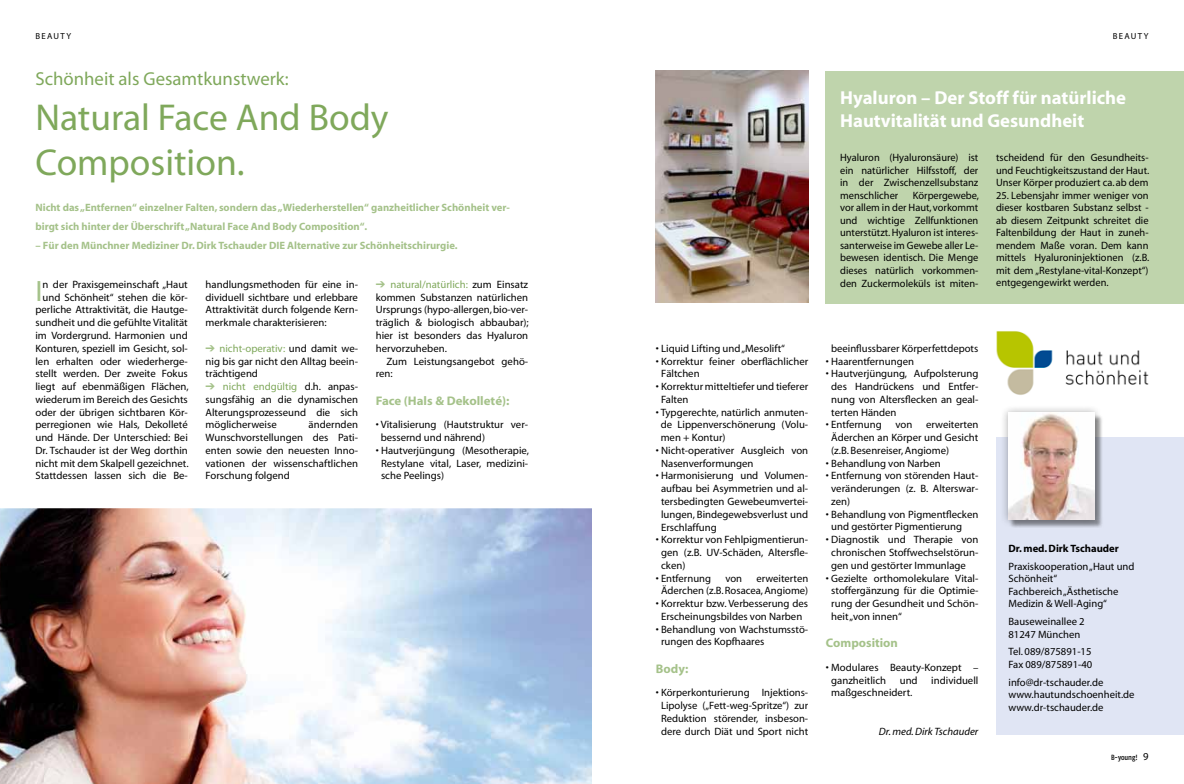
<style>
.page{position:relative;width:1184px;height:784px;background:#fff}
.page>*{position:absolute;margin:0;border:0;box-sizing:border-box;transform-origin:0 0}
.t1{font:37.5px/45px "Myriad";color:#7fa85b}
.t2{font:29.5px "Myriad";color:#a5c28a}
.t3{font:700 18.75px/22.5px "Myriad";color:#fff}
.t4{font:18.75px "Myriad";color:#7fa85b}
.t5{font:700 12.5px "Myriad";color:#a5c28a}
.t6{font:10.62px/12.8px "Myriad";color:#000;text-align:justify}
.t7{font:700 10.62px/18.8px "Myriad";color:#a5c28a}
.t8{font:italic 10.62px "Myriad";color:#000}
.t9{font:700 10.62px "Myriad";color:#000}
.t10{font:8.75px "Myriad";letter-spacing:.15em;color:#000}
.t11{font:7.5px "Fago Co Med";letter-spacing:-.005em;color:#000}
.s1{color:#a5c28a}
.s2{color:#7fa85b}
.s3{font-family:"Myriad";font-size:10.62px}
</style>
<div class="page">
<div style="left:826px;top:71px;width:357px;height:232px;background:#bfd4ac"></div>
<img style="left:656px;top:71px;width:152px;height:231px">
<img style="left:996px;top:331px;width:152px;height:64px">
<div style="left:996px;top:437px;width:187px;height:297px;background:#e0e5f4"></div>
<div style="left:999px;top:403px;width:103px;height:124px;background:#000;opacity:.3"></div>
<img style="left:1008px;top:412px;width:86px;height:107px">
<img style="left:0;top:508px;width:592px;height:275px">
<p class="t10" style="left:35px;top:31px;width:37px">BEAUTY</p>
<p class="t10" style="left:1112px;top:31px;width:37px">BEAUTY</p>
<h3 class="t4" style="left:35px;top:69px;width:255px">Schönheit als Gesamtkunstwerk:</h3>
<h1 class="t1" style="left:35px;top:97px;width:355px">Natural Face And Body<br>Composition.</h1>
<p class="t7" style="left:35px;top:199px;width:476px">Nicht das „Entfernen“ einzelner Falten, sondern das „Wiederherstellen“ ganzheitlicher Schönheit ver&shy;birgt sich hinter der Überschrift „Natural Face And Body Composition“.</p>
<p class="t7" style="left:35px;top:236px;width:423px">– Für den Münchner Mediziner Dr. Dirk Tschauder DIE Alternative zur Schönheitschirurgie.</p>
<p class="t6" style="left:35px;top:278px;width:155px;text-align:center">n der Praxisgemeinschaft „Haut und Schönheit“ stehen die kör&shy;perliche Attraktivität, die Hautge&shy;sundheit und die gefühlte Vitalität im Vordergrund. Harmonien und Konturen, speziell im Gesicht, sol&shy;len erhalten oder wiederherge&shy;stellt werden. Der zweite Fokus liegt auf ebenmäßigen Flächen, wiederum im Bereich des Gesichts oder der übrigen sichtbaren Kör&shy;perregionen wie Hals, Dekolleté und Hände. Der Unterschied: Bei Dr. Tschauder ist der Weg dorthin nicht mit dem Skalpell gezeichnet.<br>Stattdessen lassen sich die Be-</p>
<p class="t6" style="left:206px;top:278px;width:154px">handlungsmethoden für eine in&shy;dividuell sichtbare und erlebbare Attraktivität durch folgende Kern&shy;merkmale charakterisieren:</p>
<h2 class="t2" style="left:35px;top:276px;width:9px">I</h2>
<p class="t6" style="left:206px;top:342px;width:154px"><span class="s1">➔</span> <span class="s2">nicht-operativ:</span> und damit we&shy;nig bis gar nicht den Alltag beein&shy;trächtigend</p>
<p class="t6" style="left:206px;top:380px;width:154px"><span class="s1">➔</span> <span class="s2">nicht endgültig</span> d.h. anpas&shy;sungsfähig an die dynamischen Alterungsprozesseund die sich möglicherweise</p>
<p class="t6" style="left:206px;top:418px;width:154px;text-indent:103px">ändernden Wunschvorstellungen des Pati&shy;enten sowie den neuesten Inno&shy;vationen der wissenschaftlichen Forschung folgend</p>
<p class="t6" style="left:376px;top:278px;width:155px"><span class="s1">➔</span> <span class="s2">natural/natürlich:</span> zum Einsatz kommen Substanzen natürlichen Ursprungs (hypo-allergen, bio-ver&shy;träglich &amp; biologisch abbaubar); hier ist besonders das Hyaluron hervorzuheben.</p>
<p class="t6" style="left:376px;top:355px;width:154px;text-indent:11px">Zum Leistungsangebot gehö&shy;ren:</p>
<p class="t5" style="left:376px;top:394px;width:135px">Face (Hals &amp; Dekolleté):</p>
<p class="t6" style="left:381px;top:418px;width:149px;text-indent:-5px">• Vitalisierung (Hautstruktur ver&shy;bessernd und nährend)</p>
<p class="t6" style="left:381px;top:444px;width:149px;text-indent:-5px">• Hautverjüngung (Mesotherapie, Restylane vital, Laser, medizini&shy;sche Peelings)</p>
<h3 class="t3" style="left:840px;top:87px;width:287px">Hyaluron – Der Stoff für natürliche<br>Hautvitalität und Gesundheit</h3>
<p class="t6" style="left:840px;top:152px;width:140px">Hyaluron (Hyaluronsäure) ist ein natürlicher Hilfsstoff, der in der Zwischenzellsubstanz menschlicher</p>
<p class="t6" style="left:996px;top:152px;width:155px">tscheidend für den Gesundheits&shy;und Feuchtigkeitszustand der Haut.<br>Unser Körper produziert ca. ab dem</p>
<p class="t6" style="left:996px;top:189px;width:155px">25. Lebensjahr immer weniger von dieser kostbaren Substanz selbst - ab diesem Zeitpunkt schreitet die Faltenbildung der Haut in zuneh&shy;mendem Maße voran. Dem kann mittels Hyaluroninjektionen (z.B. mit dem „Restylane-vital-Konzept“) entgegengewirkt werden.</p>
<p class="t6" style="left:840px;top:189px;width:140px;text-indent:73px">Körpergewebe, vor allem in der Haut, vorkommt und wichtige Zellfunktionen unterstützt. Hyaluron ist interes&shy;santerweise im Gewebe aller Le&shy;bewesen identisch. Die Menge dieses natürlich vorkommen&shy;den Zuckermoleküls ist miten-</p>
<p class="t6" style="left:656px;top:342px;width:131px">• Liquid Lifting und „Mesolift“</p>
<p class="t6" style="left:661px;top:355px;width:149px;text-indent:-5px">• Korrektur feiner oberflächlicher<br>Fältchen</p>
<p class="t6" style="left:661px;top:380px;width:149px;text-indent:-5px">• Korrektur mitteltiefer und tieferer<br>Falten</p>
<p class="t6" style="left:660px;top:406px;width:149px;text-indent:-5px">• Typgerechte, natürlich anmuten&shy;de Lippenverschönerung (Volu&shy;men + Kontur)</p>
<p class="t6" style="left:661px;top:444px;width:149px;text-indent:-5px">• Nicht-operativer Ausgleich von<br>Nasenverformungen</p>
<p class="t6" style="left:661px;top:469px;width:149px;text-indent:-5px">• Harmonisierung und Volumen&shy;aufbau bei Asymmetrien und al&shy;tersbedingten Gewebeumvertei&shy;lungen, Bindegewebsverlust und Erschlaffung</p>
<p class="t6" style="left:661px;top:533px;width:149px;text-indent:-5px">• Korrektur von Fehlpigmentierun&shy;gen (z.B. UV-Schäden, Altersfle&shy;cken)</p>
<p class="t6" style="left:656px;top:571px;width:57px">• Entfernung</p>
<p class="t6" style="left:725px;top:571px;width:18px">von</p>
<p class="t6" style="left:661px;top:571px;width:149px;text-align:right">erweiterten<br>Äderchen (z.B. Rosacea, Angiome)</p>
<p class="t6" style="left:656px;top:597px;width:154px;text-align:center">• Korrektur bzw. Verbesserung des<br>Erscheinungsbildes von Narben</p>
<p class="t6" style="left:661px;top:622px;width:149px;text-indent:-5px">• Behandlung von Wachstumsstö&shy;rungen des Kopfhaares</p>
<p class="t5" style="left:656px;top:662px;width:34px">Body:</p>
<p class="t6" style="left:656px;top:686px;width:154px;text-align:center">• Körperkonturierung Injektions-Lipolyse („Fett-weg-Spritze“) zur Reduktion störender, insbeson&shy;dere durch Diät und Sport nicht</p>
<p class="t6" style="left:831px;top:342px;width:149px">beeinflussbarer Körperfettdepots</p>
<p class="t6" style="left:826px;top:355px;width:90px">• Haarentfernungen</p>
<p class="t6" style="left:831px;top:367px;width:149px;text-indent:-5px">• Hautverjüngung, Aufpolsterung des Handrückens und Entfer&shy;nung von Altersflecken an geal&shy;terten Händen</p>
<p class="t6" style="left:826px;top:418px;width:57px">• Entfernung</p>
<p class="t6" style="left:895px;top:418px;width:18px">von</p>
<p class="t6" style="left:831px;top:418px;width:149px;text-indent:95px">erweiterten Äderchen an Körper und Gesicht (z.B. Besenreiser, Angiome)</p>
<p class="t6" style="left:826px;top:457px;width:116px">• Behandlung von Narben</p>
<p class="t6" style="left:831px;top:469px;width:149px;text-indent:-5px">• Entfernung von störenden Haut&shy;veränderungen (z. B. Alterswar&shy;zen)</p>
<p class="t6" style="left:831px;top:508px;width:149px;text-indent:-5px">• Behandlung von Pigmentflecken und gestörter Pigmentierung</p>
<p class="t6" style="left:831px;top:533px;width:149px;text-indent:-5px">• Diagnostik und Therapie von chronischen Stoffwechselstörun&shy;gen und gestörter Immunlage</p>
<p class="t6" style="left:831px;top:571px;width:149px;text-indent:-5px">• Gezielte orthomolekulare Vital&shy;stoffergänzung für die Optimie&shy;rung der Gesundheit und Schön&shy;heit „von innen“</p>
<p class="t5" style="left:826px;top:635px;width:73px">Composition</p>
<p class="t6" style="left:831px;top:661px;width:149px;text-indent:-5px">• Modulares Beauty-Konzept – ganzheitlich</p>
<p class="t6" style="left:899px;top:673px;width:19px">und</p>
<p class="t6" style="left:931px;top:673px;width:49px">individuell</p>
<p class="t6" style="left:831px;top:686px;width:83px">maßgeschneidert.</p>
<p class="t8" style="left:879px;top:725px;width:101px">Dr. med. Dirk Tschauder</p>
<p class="t9" style="left:1008px;top:542px;width:112px">Dr. med. Dirk Tschauder</p>
<p class="t6" style="left:1008px;top:560px;width:127px;text-align:left">Praxiskooperation „Haut und<br>Schönheit“<br>Fachbereich „Ästhetische<br>Medizin &amp; Well-Aging“</p>
<p class="t6" style="left:1008px;top:615px;width:78px">Bauseweinallee 2<br>81247 München</p>
<p class="t6" style="left:1008px;top:645px;width:85px">Tel. 089/875891-15<br>Fax 089/875891-40</p>
<p class="t6" style="left:1008px;top:676px;width:128px;text-align:left">info@dr-tschauder.de www.hautundschoenheit.de www.dr-tschauder.de</p>
<p class="t11" style="left:1110px;top:752px;width:39px">B-young! <span class="s3">9</span></p>
</div>
